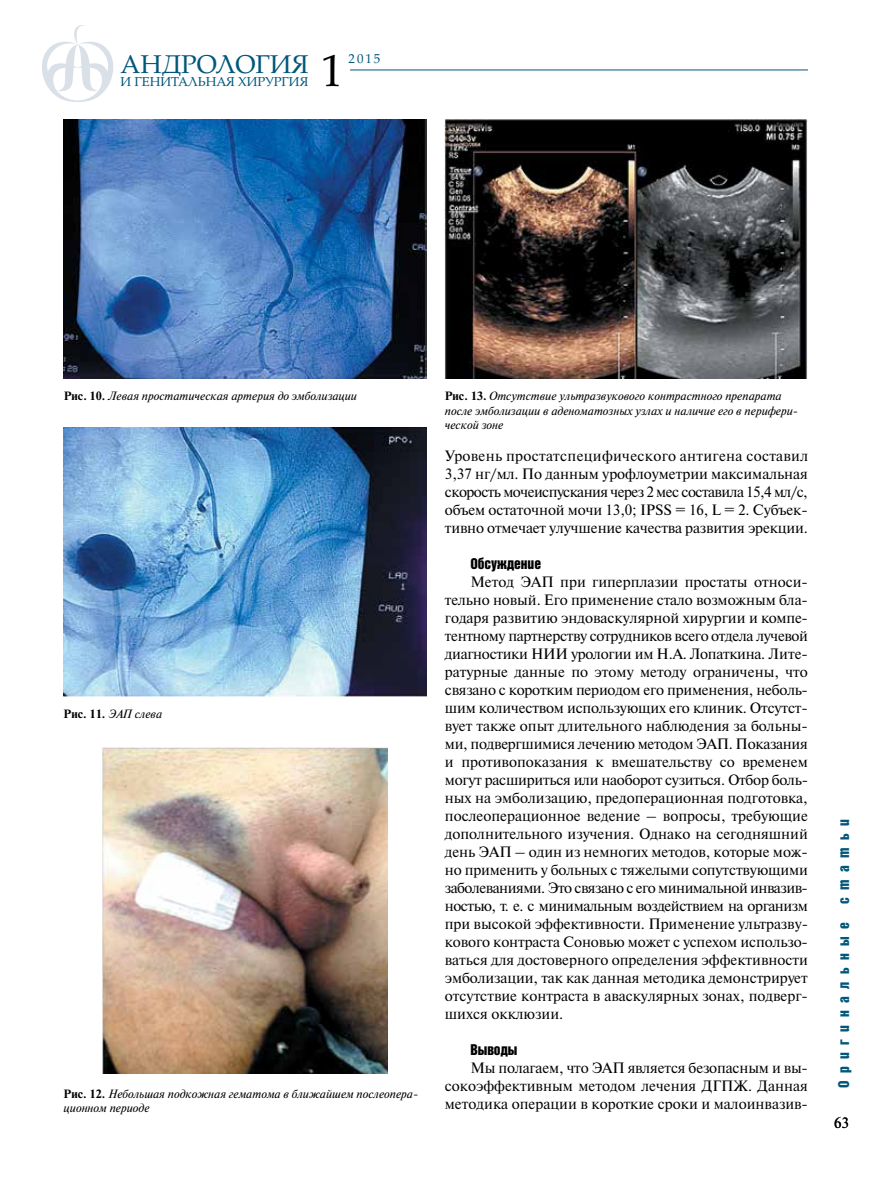
<style>
.page{position:relative;width:893px;height:1191px;background:#fff}
.page>*{position:absolute;margin:0;border:0;box-sizing:border-box;transform-origin:0 0}
.t1{font:45.45px "AG Palatial";color:#000}
.t2{font:25.65px "AG Palatial";color:#00577a}
.t3{font:15px/18px "Newton C";letter-spacing:-.005em;color:#000;text-align:justify}
.t4{font:15px "Bastion Kontrast Alt C";letter-spacing:.5em;color:#00577a}
.t5{font:15px "Bastion Kontrast Alt C";color:#000}
.t6{font:12.9px "AG Palatial";color:#00577a}
.t7{font:italic 12px/14.4px "Newton C";color:#000}
.s1{font-weight:700;font-style:normal}
</style>
<div class="page">
<svg style="left:42px;top:25px;width:72px;height:77px"></svg>
<hr style="left:350px;top:70px;width:458px;height:1px;background:#00577a">
<img style="left:64px;top:119px;width:363px;height:259px">
<img style="left:103px;top:747px;width:285px;height:327px">
<img style="left:445px;top:119px;width:362px;height:259px">
<img style="left:64px;top:428px;width:363px;height:268px">
<h2 class="t2" style="left:120px;top:49px;width:190px">АНДРОЛОГИЯ</h2>
<p class="t6" style="left:120px;top:74px;width:189px">И ГЕНИТАЛЬНАЯ ХИРУРГИЯ</p>
<h1 class="t1" style="left:321px;top:44px;width:24px">1</h1>
<p class="t6" style="left:349px;top:51px;width:33px">2015</p>
<p class="t7" style="left:64px;top:389px;width:295px"><span class="s1">Рис. 10.</span> Левая простатическая артерия до эмболизации</p>
<p class="t7" style="left:64px;top:707px;width:100px"><span class="s1">Рис. 11.</span> ЭАП слева</p>
<p class="t7" style="left:64px;top:1086px;width:356px"><span class="s1">Рис. 12.</span> Небольшая подкожная гематома в ближайшем послеопера&shy;ционном периоде</p>
<p class="t7" style="left:445px;top:389px;width:355px"><span class="s1">Рис. 13.</span> Отсутствие ультразвукового контрастного препарата после эмболизации в аденоматозных узлах и наличие его в перифери&shy;ческой зоне</p>
<p class="t3" style="left:445px;top:447px;width:365px">Уровень простатспецифического антигена составил 3,37 нг/мл. По данным урофлоуметрии максимальная скорость мочеиспускания через 2 мес составила 15,4 мл/с, объем остаточной мочи 13,0; IPSS = 16, L = 2. Субъек&shy;тивно отмечает улучшение качества развития эрекции.</p>
<p class="t5" style="left:470px;top:556px;width:72px">Обсуждение</p>
<p class="t3" style="left:445px;top:573px;width:365px;text-align:left;text-indent:26px">Метод ЭАП при гиперплазии простаты относи&shy;тельно новый. Его применение стало возможным бла&shy;годаря развитию эндоваскулярной хирургии и компе&shy;тентному партнерству сотрудников всего отдела лучевой диагностики НИИ урологии им Н.А. Лопаткина. Лите&shy;ратурные данные по этому методу ограничены, что связано с коротким периодом его применения, неболь&shy;шим количеством использующих его клиник. Отсутст&shy;вует также опыт длительного наблюдения за больны&shy;ми, подвергшимися лечению методом ЭАП. Показания и противопоказания к вмешательству со временем могут расшириться или наоборот сузиться. Отбор боль&shy;ных на эмболизацию, предоперационная подготовка, послеоперационное ведение – вопросы, требующие дополнительного изучения. Однако на сегодняшний день ЭАП – один из немногих методов, которые мож&shy;но применить у больных с тяжелыми сопутствующими заболеваниями. Это связано с его минимальной инвазив&shy;ностью, т. е. с минимальным воздействием на организм при высокой эффективности. Применение ультразву&shy;кового контраста Соновью может с успехом использо&shy;ваться для достоверного определения эффективности эмболизации, так как данная методика демонстрирует отсутствие контраста в аваскулярных зонах, подверг&shy;шихся окклюзии.</p>
<p class="t5" style="left:470px;top:1042px;width:49px">Выводы</p>
<p class="t3" style="left:445px;top:1059px;width:365px;text-indent:26px">Мы полагаем, что ЭАП является безопасным и вы&shy;сокоэффективным методом лечения ДГПЖ. Данная методика операции в короткие сроки и малоинвазив-</p>
<p class="t4" style="left:836px;top:1088px;width:271px;rotate:-90deg">Оригинальные статьи</p>
<p class="t3" style="left:834px;top:1114px;width:17px">63</p>
</div>
